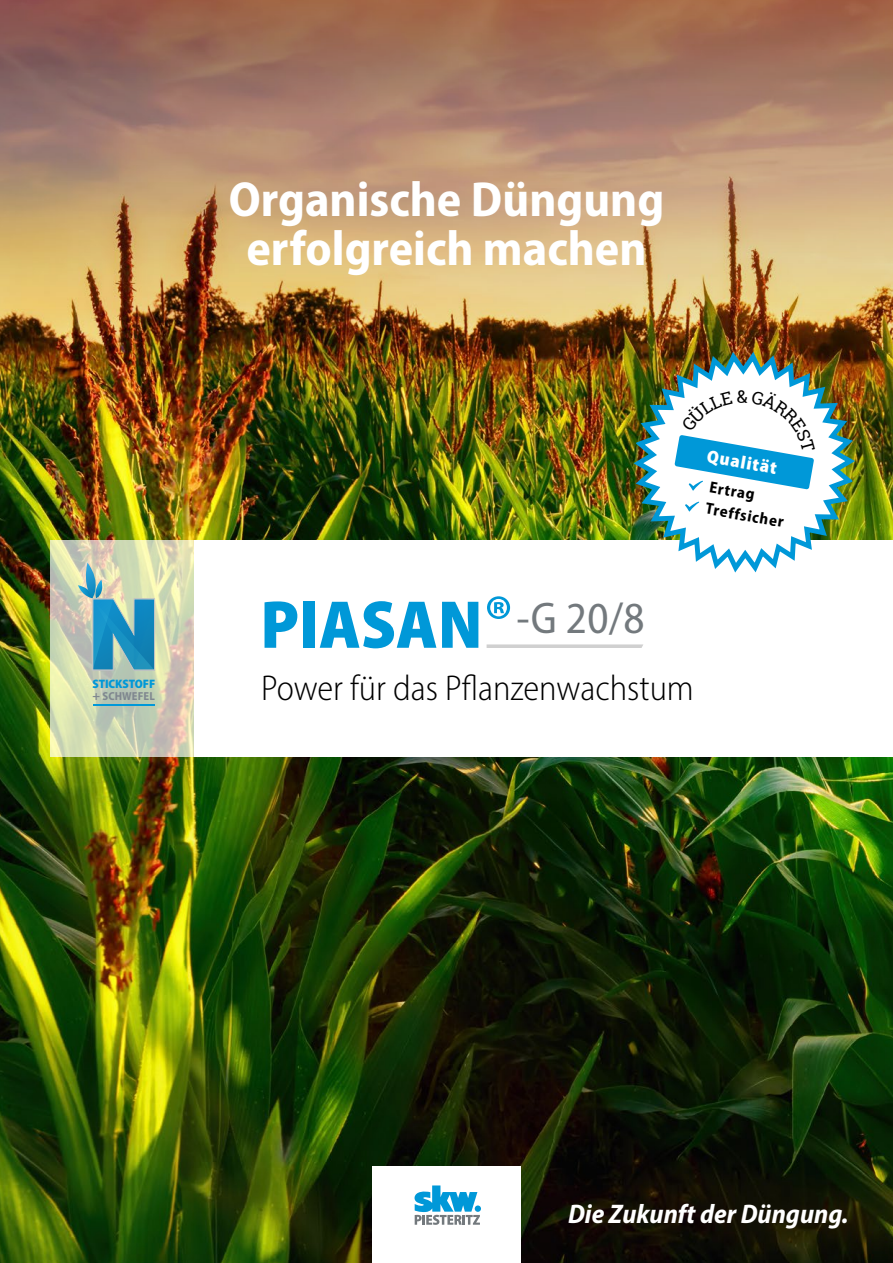
<style>
.page{position:relative;width:893px;height:1263px;background:#fff}
.page>*{position:absolute;margin:0;border:0;box-sizing:border-box;transform-origin:0 0}
.t1{font:700 semi-condensed 49.5px/49.5px "Myriad Pro";color:#fff;text-align:center}
.t2{font:semi-condensed 44.55px "Myriad Pro";color:#73797d}
.t3{font:300 semi-condensed 36px "Myriad Pro";color:#000}
.t4{font:italic 700 semi-condensed 27px "Myriad Pro";color:#fff}
.t5{font:900 semi-condensed 18.15px "Myriad Pro";color:#fff}
.t6{font:700 semi-condensed 16.05px/21.8px "Myriad Pro";color:#000}
.t7{font:700 semi-condensed 12.9px "Myriad Pro";color:#7f878f}
.t8{font:900 semi-condensed 12.3px "Myriad Pro";letter-spacing:-.005em;color:#0098d8}
.t9{font:700 semi-condensed 11.55px "Myriad Pro";letter-spacing:.01em;color:#7f878f}
</style>
<div class="page">
<img style="left:0;top:378px;width:893px;height:885px">
<img style="left:0;top:0;width:893px;height:378px">
<div style="left:372px;top:1167px;width:149px;height:96px;background:#fff"></div>
<svg style="left:414px;top:1185px;width:66px;height:40px"></svg>
<div style="left:194px;top:540px;width:699px;height:217px;background:#fff"></div>
<svg style="left:51px;top:540px;width:143px;height:217px"></svg>
<hr style="left:93px;top:705px;width:62px;height:1px;background:#0098d8">
<hr style="left:93px;top:670px;width:62px;height:1px;background:#c6c4c4">
<svg style="left:78px;top:563px;width:77px;height:107px"></svg>
<img style="left:629px;top:347px;width:231px;height:226px">
<svg style="left:265px;top:601px;width:32px;height:47px"></svg>
<div style="left:303px;top:602px;width:12px;height:46px;background:#0098d8"></div>
<svg style="left:320px;top:601px;width:116px;height:47px"></svg>
<svg style="left:442px;top:602px;width:36px;height:46px"></svg>
<svg style="left:487px;top:596px;width:23px;height:23px"></svg>
<svg style="left:487px;top:644px;width:156px;height:4px"></svg>
<img style="left:638px;top:357px;width:212px;height:211px">
<p class="t8" style="left:92px;top:676px;width:64px">STICKSTOFF</p>
<p class="t9" style="left:102px;top:689px;width:54px">SCHWEFEL</p>
<p class="t7" style="left:92px;top:687px;width:9px">+</p>
<p class="t1" style="left:229px;top:173px;width:437px">Organische Düngung erfolgreich machen</p>
<p class="t5" style="left:709px;top:444px;width:72px;rotate:10deg">Qualität</p>
<p class="t6" style="left:712px;top:475px;width:80px;rotate:10deg">Ertrag<br>Treffsicher</p>
<p class="t2" style="left:517px;top:590px;width:130px">-G 20/8</p>
<p class="t3" style="left:261px;top:666px;width:434px">Power für das Pflanzenwachstum</p>
<p class="t4" style="left:568px;top:1196px;width:282px">Die Zukunft der Düngung.</p>
</div>
